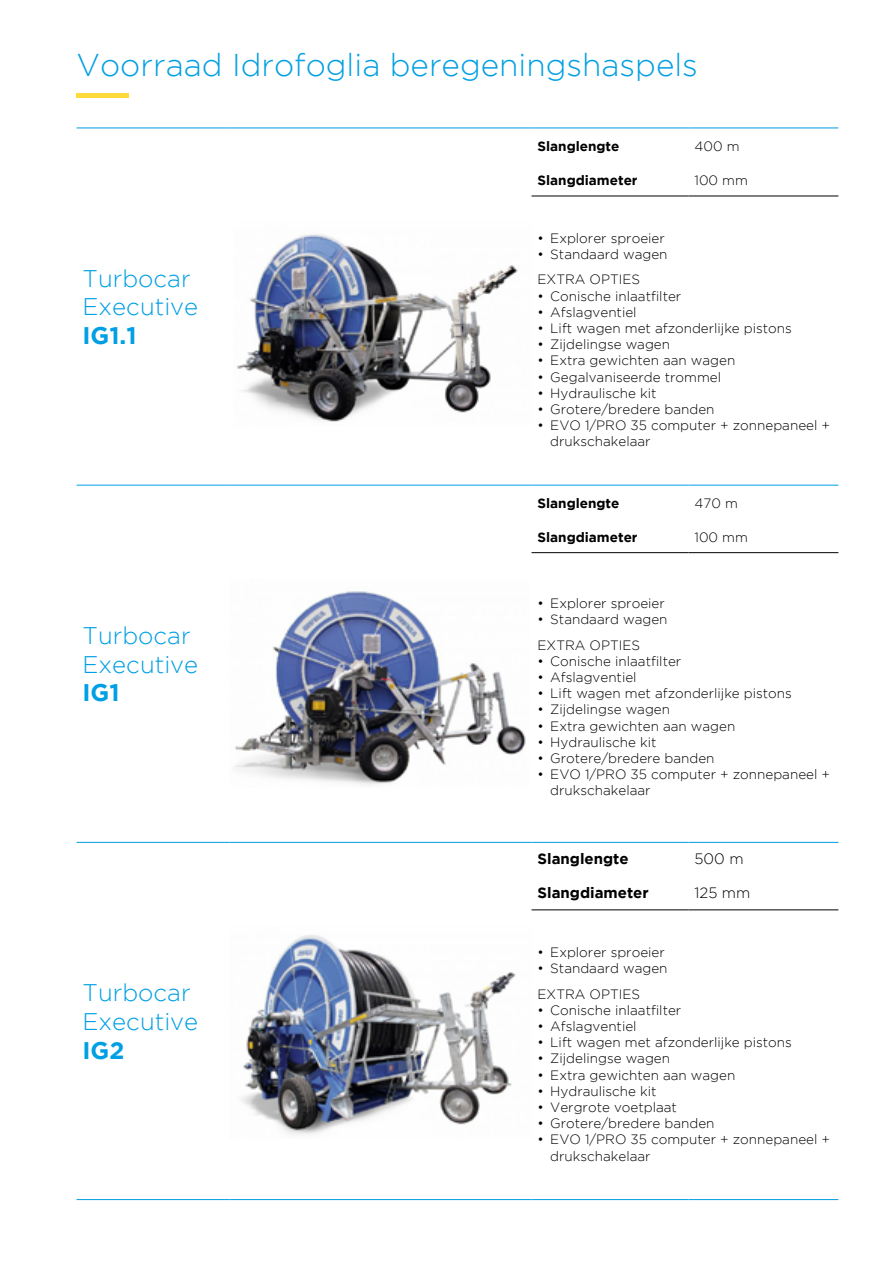
<style>
.page{position:relative;width:893px;height:1263px;background:#fff}
.page>*{position:absolute;margin:0;border:0;box-sizing:border-box;transform-origin:0 0}
.t1{font:300 31.5px "Gotham";color:#009fe3}
.t2{font:300 24px/28.8px "Gotham";color:#009fe3}
.t3{font:700 24px "Gotham";color:#009fe3}
.t4{font:700 15px "Gotham";color:#000}
.t5{font:300 15px "Gotham";color:#000}
.t6{font:300 13.5px/25.5px "Gotham";color:#000}
.t7{font:700 13.5px "Gotham";color:#000}
</style>
<div class="page">
<hr style="left:77px;top:128px;width:153px;height:1px;background:#009fe3">
<hr style="left:230px;top:128px;width:301px;height:1px;background:#009fe3">
<hr style="left:77px;top:485px;width:153px;height:1px;background:#009fe3">
<hr style="left:230px;top:485px;width:301px;height:1px;background:#009fe3">
<hr style="left:77px;top:842px;width:153px;height:1px;background:#009fe3">
<hr style="left:230px;top:842px;width:301px;height:1px;background:#009fe3">
<hr style="left:77px;top:1199px;width:153px;height:1px;background:#009fe3">
<hr style="left:230px;top:1199px;width:301px;height:1px;background:#009fe3">
<hr style="left:531px;top:128px;width:157px;height:1px;background:#009fe3">
<hr style="left:688px;top:128px;width:150px;height:1px;background:#009fe3">
<hr style="left:531px;top:485px;width:157px;height:1px;background:#009fe3">
<hr style="left:688px;top:485px;width:150px;height:1px;background:#009fe3">
<hr style="left:531px;top:842px;width:157px;height:1px;background:#009fe3">
<hr style="left:688px;top:842px;width:150px;height:1px;background:#009fe3">
<hr style="left:531px;top:1199px;width:157px;height:1px;background:#009fe3">
<hr style="left:688px;top:1199px;width:150px;height:1px;background:#009fe3">
<hr style="left:531px;top:196px;width:157px;height:1px;background:#000">
<hr style="left:688px;top:196px;width:150px;height:1px;background:#000">
<hr style="left:531px;top:552px;width:157px;height:1px;background:#000">
<hr style="left:688px;top:552px;width:150px;height:1px;background:#000">
<hr style="left:531px;top:910px;width:157px;height:1px;background:#000">
<hr style="left:688px;top:910px;width:150px;height:1px;background:#000">
<img style="left:237px;top:234px;width:281px;height:188px">
<img style="left:235px;top:591px;width:291px;height:194px">
<img style="left:241px;top:935px;width:275px;height:200px">
<hr style="left:77px;top:94px;width:52px;height:4px;background:#ffda3b">
<h1 class="t1" style="left:77px;top:48px;width:623px">Voorraad Idrofoglia beregeningshaspels</h1>
<h2 class="t2" style="left:83px;top:263px;width:117px">Turbocar<br>Executive</h2>
<h2 class="t3" style="left:83px;top:322px;width:55px">IG1.1</h2>
<h2 class="t2" style="left:83px;top:620px;width:117px">Turbocar<br>Executive</h2>
<h2 class="t3" style="left:83px;top:679px;width:39px">IG1</h2>
<h2 class="t2" style="left:83px;top:978px;width:117px">Turbocar<br>Executive</h2>
<h2 class="t3" style="left:83px;top:1036px;width:43px">IG2</h2>
<p class="t7" style="left:537px;top:139px;width:83px">Slanglengte</p>
<p class="t6" style="left:694px;top:133px;width:47px">400 m</p>
<p class="t7" style="left:537px;top:173px;width:102px">Slangdiameter</p>
<p class="t6" style="left:694px;top:167px;width:55px">100 mm</p>
<p class="t6" style="left:537px;top:225px;width:129px">• Explorer sproeier</p>
<p class="t6" style="left:537px;top:241px;width:132px">• Standaard wagen<br>EXTRA OPTIES</p>
<p class="t6" style="left:537px;top:283px;width:145px">• Conische inlaatfilter</p>
<p class="t6" style="left:537px;top:299px;width:101px">• Afslagventiel</p>
<p class="t6" style="left:537px;top:315px;width:256px">• Lift wagen met afzonderlijke pistons</p>
<p class="t6" style="left:537px;top:332px;width:134px">• Zijdelingse wagen</p>
<p class="t6" style="left:537px;top:348px;width:199px">• Extra gewichten aan wagen</p>
<p class="t6" style="left:537px;top:364px;width:185px">• Gegalvaniseerde trommel</p>
<p class="t6" style="left:537px;top:380px;width:120px">• Hydraulische kit</p>
<p class="t6" style="left:537px;top:396px;width:179px">• Grotere/bredere banden</p>
<p class="t6" style="left:550px;top:417px;width:281px;line-height:16.2px;text-indent:-13px">• EVO 1/PRO 35 computer + zonnepaneel + drukschakelaar</p>
<p class="t7" style="left:537px;top:496px;width:83px">Slanglengte</p>
<p class="t6" style="left:694px;top:490px;width:45px">470 m</p>
<p class="t7" style="left:537px;top:529px;width:102px">Slangdiameter</p>
<p class="t6" style="left:694px;top:524px;width:55px">100 mm</p>
<p class="t6" style="left:537px;top:590px;width:129px">• Explorer sproeier</p>
<p class="t6" style="left:537px;top:606px;width:132px">• Standaard wagen<br>EXTRA OPTIES</p>
<p class="t6" style="left:537px;top:648px;width:145px">• Conische inlaatfilter</p>
<p class="t6" style="left:537px;top:664px;width:101px">• Afslagventiel</p>
<p class="t6" style="left:537px;top:680px;width:256px">• Lift wagen met afzonderlijke pistons</p>
<p class="t6" style="left:537px;top:697px;width:134px">• Zijdelingse wagen</p>
<p class="t6" style="left:537px;top:713px;width:199px">• Extra gewichten aan wagen</p>
<p class="t6" style="left:537px;top:729px;width:120px">• Hydraulische kit</p>
<p class="t6" style="left:537px;top:745px;width:179px">• Grotere/bredere banden</p>
<p class="t6" style="left:550px;top:766px;width:281px;line-height:16.2px;text-indent:-13px">• EVO 1/PRO 35 computer + zonnepaneel + drukschakelaar</p>
<p class="t4" style="left:537px;top:850px;width:93px">Slanglengte</p>
<p class="t5" style="left:694px;top:850px;width:51px">500 m</p>
<p class="t4" style="left:537px;top:884px;width:113px">Slangdiameter</p>
<p class="t5" style="left:694px;top:884px;width:57px">125 mm</p>
<p class="t6" style="left:537px;top:939px;width:129px">• Explorer sproeier</p>
<p class="t6" style="left:537px;top:955px;width:132px">• Standaard wagen<br>EXTRA OPTIES</p>
<p class="t6" style="left:537px;top:997px;width:145px">• Conische inlaatfilter</p>
<p class="t6" style="left:537px;top:1013px;width:101px">• Afslagventiel</p>
<p class="t6" style="left:537px;top:1029px;width:256px">• Lift wagen met afzonderlijke pistons</p>
<p class="t6" style="left:537px;top:1046px;width:134px">• Zijdelingse wagen</p>
<p class="t6" style="left:537px;top:1062px;width:199px">• Extra gewichten aan wagen</p>
<p class="t6" style="left:537px;top:1078px;width:120px">• Hydraulische kit</p>
<p class="t6" style="left:537px;top:1094px;width:141px">• Vergrote voetplaat</p>
<p class="t6" style="left:537px;top:1110px;width:179px">• Grotere/bredere banden</p>
<p class="t6" style="left:550px;top:1131px;width:281px;line-height:16.2px;text-indent:-13px">• EVO 1/PRO 35 computer + zonnepaneel + drukschakelaar</p>
</div>
